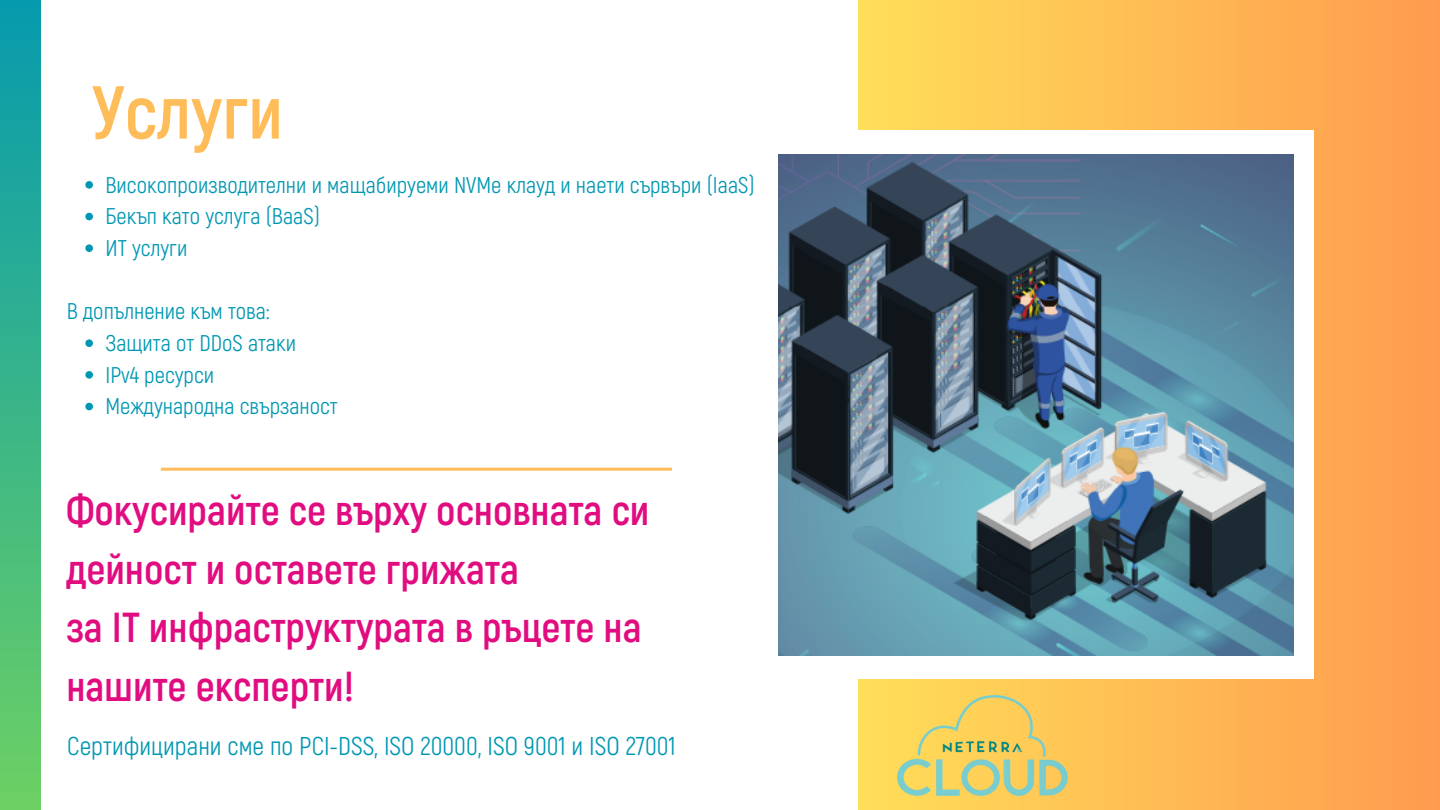
<style>
.page{position:relative;width:1440px;height:810px;background:#fff}
.page>*{position:absolute;margin:0;border:0;box-sizing:border-box;transform-origin:0 0}
.t1{font:700 74.8px "Akrobat";color:#ffbd59}
.t2{font:700 41.9px/58.5px "Akrobat";color:#e10c7f}
.t3{font:25.8px "Akrobat";color:#0097b2}
.t4{font:22.7px "Akrobat";color:#0097b2}
</style>
<div class="page">
<div style="left:0;top:0;width:41px;height:810px;background:linear-gradient(to bottom,#069aae,#6dd063)"></div>
<svg style="left:85px;top:181px;width:8px;height:8px"></svg>
<svg style="left:85px;top:213px;width:8px;height:7px"></svg>
<svg style="left:85px;top:244px;width:8px;height:8px"></svg>
<svg style="left:85px;top:339px;width:8px;height:8px"></svg>
<svg style="left:85px;top:371px;width:8px;height:8px"></svg>
<svg style="left:85px;top:403px;width:8px;height:7px"></svg>
<div style="left:859px;top:0;width:581px;height:810px;background:linear-gradient(to right,#ffdf5b,#ff9b4f)"></div>
<div style="left:755px;top:131px;width:559px;height:548px;background:#fff"></div>
<img style="left:779px;top:155px;width:514px;height:501px">
<hr style="left:161px;top:468px;width:511px;height:3px;background:#ffbd59">
<img style="left:897px;top:695px;width:170px;height:101px">
<p class="t1" style="left:92px;top:69px;width:193px">Услуги</p>
<p class="t4" style="left:105px;top:170px;width:651px">Високопроизводителни и мащабируеми NVMe клауд и наети сървъри (IaaS)</p>
<p class="t4" style="left:105px;top:202px;width:216px">Бекъп като услуга (BaaS)</p>
<p class="t4" style="left:105px;top:233px;width:83px">ИТ услуги</p>
<p class="t4" style="left:67px;top:297px;width:205px">В допълнение към това:</p>
<p class="t4" style="left:105px;top:328px;width:192px">Защита от DDoS атаки</p>
<p class="t4" style="left:105px;top:360px;width:110px">IPv4 ресурси</p>
<p class="t4" style="left:105px;top:392px;width:234px">Международна свързаност</p>
<p class="t2" style="left:66px;top:483px;width:585px">Фокусирайте се върху основната си дейност и оставете грижата</p>
<p class="t2" style="left:66px;top:600px;width:577px">за IT инфраструктурата в ръцете на нашите експерти!</p>
<p class="t3" style="left:67px;top:729px;width:610px">Сертифицирани сме по PCI-DSS, ISO 20000, ISO 9001 и ISO 27001</p>
</div>
